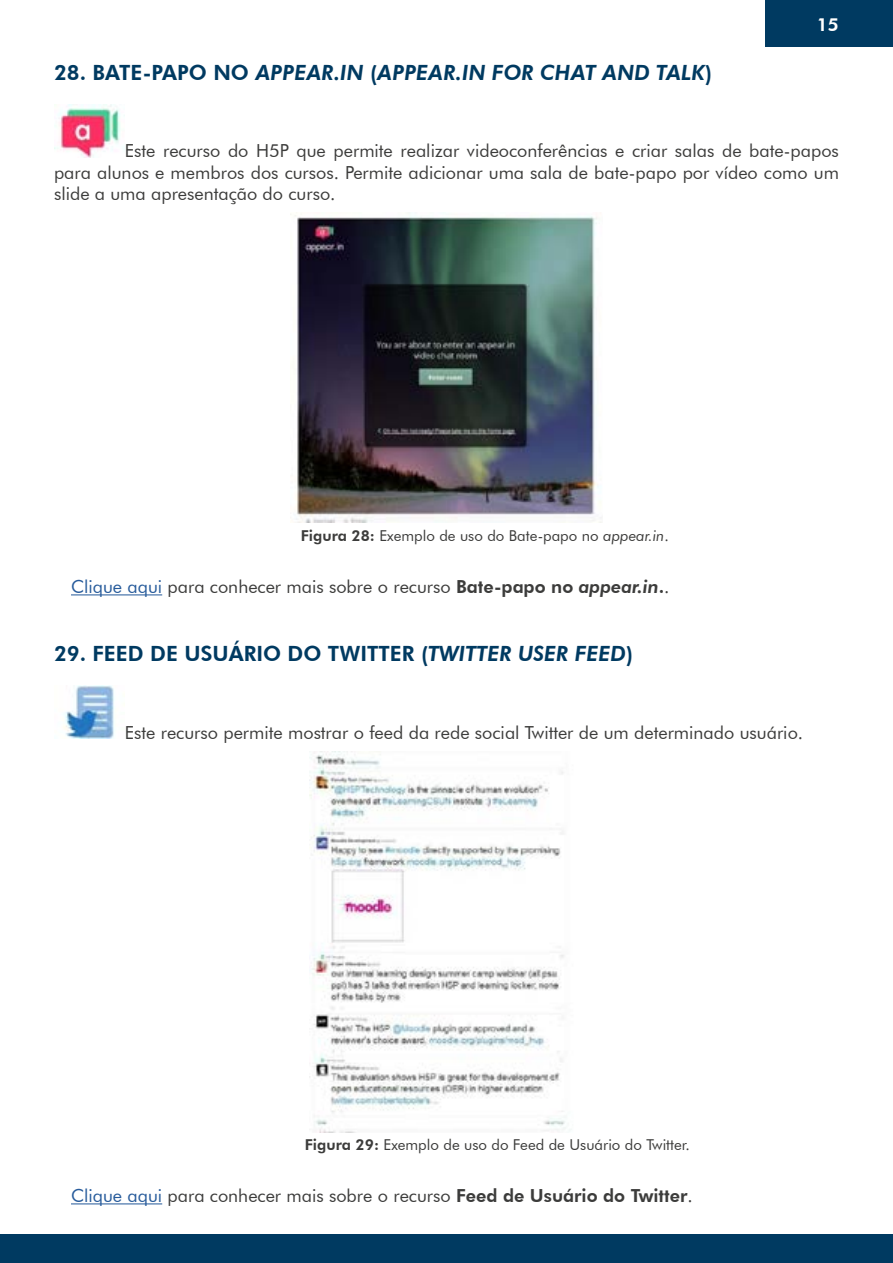
<style>
.page{position:relative;width:893px;height:1263px;background:#fff}
.page>*{position:absolute;margin:0;border:0;box-sizing:border-box;transform-origin:0 0}
.t1{font:italic 800 21px "Futura BT";color:#003a61}
.t2{font:800 21px "Futura BT";color:#003a61}
.t3{font:18px/21.6px "Futura BT";color:#3c3c3b;text-align:justify}
.t4{font:800 18px "Futura BT";color:#fff}
.t5{font:15px "Futura BT";color:#3c3c3b}
.s1{font-style:normal}
.s2{font-weight:800}
.s3{font-style:italic}
.s4{color:#275b9b}
.s5{font-weight:800;font-style:italic}
</style>
<div class="page">
<div style="left:0;top:1234px;width:893px;height:29px;background:#003a61"></div>
<div style="left:765px;top:0;width:128px;height:46px;background:#003a61"></div>
<hr style="left:71px;top:594px;width:91px;height:1px;background:#275b9b">
<hr style="left:71px;top:1203px;width:91px;height:1px;background:#275b9b">
<img style="left:54px;top:105px;width:71px;height:52px">
<img style="left:290px;top:214px;width:312px;height:309px">
<img style="left:63px;top:686px;width:52px;height:53px">
<img style="left:310px;top:751px;width:256px;height:381px">
<p class="t1" style="left:54px;top:60px;width:660px"><span class="s1">28. BATE-PAPO NO</span> APPEAR.IN <span class="s1">(</span>APPEAR.IN FOR CHAT AND TALK<span class="s1">)</span></p>
<p class="t4" style="left:817px;top:14px;width:24px">15</p>
<p class="t3" style="left:54px;top:140px;width:786px;text-indent:71px">Este recurso do H5P que permite realizar videoconferências e criar salas de bate-papos para alunos e membros dos cursos. Permite adicionar uma sala de bate-papo por vídeo como um slide a uma apresentação do curso.</p>
<p class="t5" style="left:301px;top:526px;width:370px"><span class="s2">Figura 28:</span> Exemplo de uso do Bate-papo no <span class="s3">appear.in</span>.</p>
<p class="t3" style="left:71px;top:576px;width:600px"><span class="s4">Clique aqui</span> para conhecer mais sobre o recurso <span class="s2">Bate-papo no</span> <span class="s5">appear.in</span><span class="s2">.</span>.</p>
<p class="t2" style="left:54px;top:641px;width:581px">29. FEED DE USUÁRIO DO TWITTER (<span class="s3">TWITTER USER FEED</span>)</p>
<p class="t3" style="left:125px;top:722px;width:680px">Este recurso permite mostrar o feed da rede social Twitter de um determinado usuário.</p>
<p class="t5" style="left:305px;top:1136px;width:387px"><span class="s2">Figura 29:</span> Exemplo de uso do Feed de Usuário do Twitter.</p>
<p class="t3" style="left:71px;top:1184px;width:623px"><span class="s4">Clique aqui</span> para conhecer mais sobre o recurso <span class="s2">Feed de Usuário do Twitter</span>.</p>
</div>
